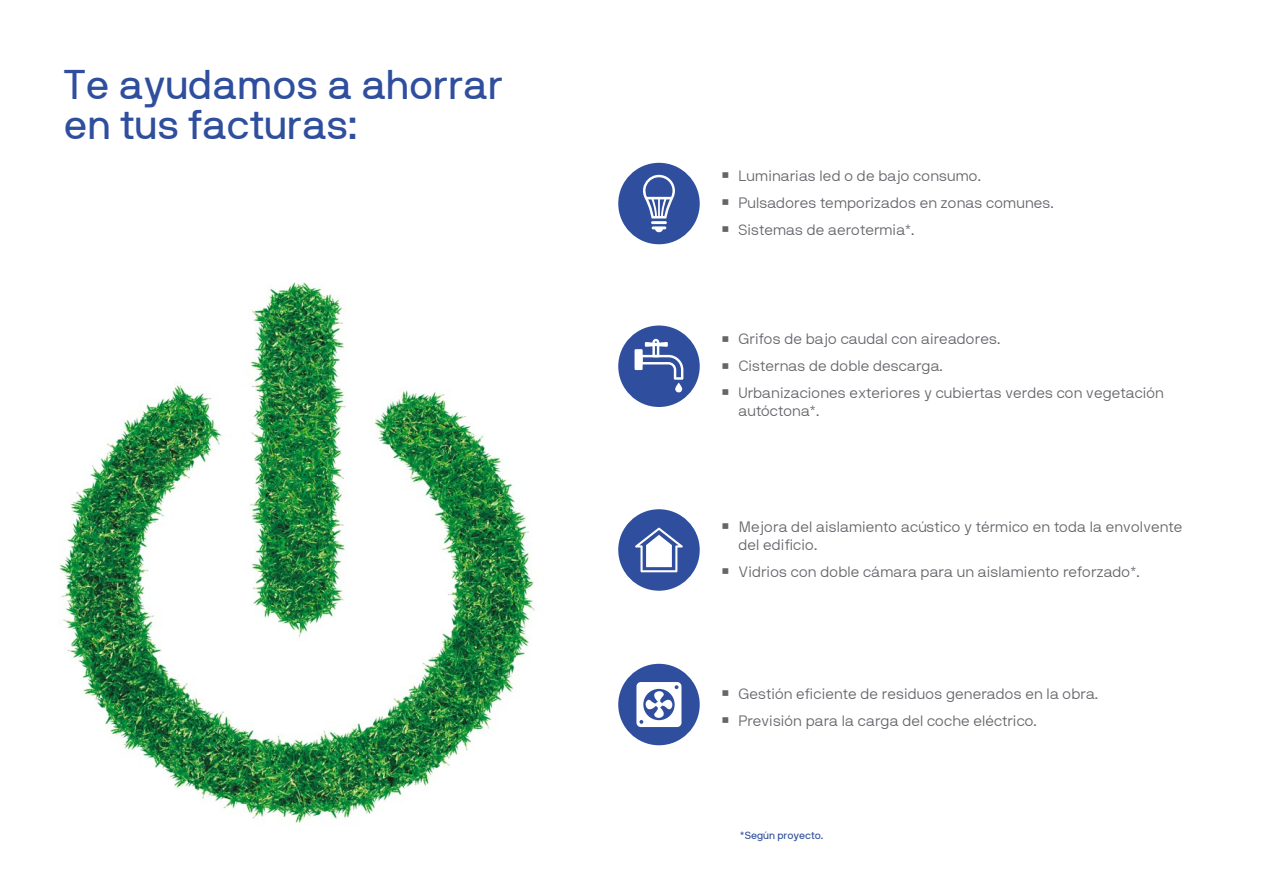
<style>
.page{position:relative;width:1263px;height:893px;background:#fff}
.page>*{position:absolute;margin:0;border:0;box-sizing:border-box;transform-origin:0 0}
.t1{font:41.4px/40.5px "NB International Regular Webfont";color:#2f4f9e}
.t2{font:36px "NB International Light Webfont";color:#65656a}
.t3{font:36px "NB International Light Webfont";color:#63656a}
.t4{font:15px/18px "NB International Light Webfont";color:#63656a}
.t5{font:10.5px "NB International Regular Webfont";color:#2f4f9e}
</style>
<div class="page">
<img style="left:58px;top:282px;width:477px;height:542px">
<div style="left:618px;top:163px;width:82px;height:81px;background:#2f4f9e;border-radius:50%"></div>
<svg style="left:643px;top:175px;width:32px;height:43px"></svg>
<hr style="left:651px;top:221px;width:16px;height:3px;background:#fff">
<svg style="left:652px;top:226px;width:14px;height:6px"></svg>
<div style="left:618px;top:325px;width:82px;height:82px;background:#2f4f9e;border-radius:50%"></div>
<svg style="left:634px;top:339px;width:49px;height:41px"></svg>
<svg style="left:675px;top:383px;width:7px;height:9px"></svg>
<div style="left:618px;top:509px;width:82px;height:82px;background:#2f4f9e;border-radius:50%"></div>
<svg style="left:635px;top:528px;width:48px;height:44px"></svg>
<div style="left:618px;top:664px;width:82px;height:81px;background:#2f4f9e;border-radius:50%"></div>
<svg style="left:636px;top:682px;width:45px;height:45px"></svg>
<h1 class="t1" style="left:64px;top:64px;width:441px">Te ayudamos a ahorrar en tus facturas:</h1>
<h2 class="t3" style="left:722px;top:156px;width:9px">·</h2>
<p class="t4" style="left:738px;top:167px;width:244px">Luminarias led o de bajo consumo.</p>
<h2 class="t3" style="left:722px;top:183px;width:9px">·</h2>
<p class="t4" style="left:738px;top:194px;width:317px">Pulsadores temporizados en zonas comunes.</p>
<h2 class="t3" style="left:722px;top:210px;width:9px">·</h2>
<p class="t4" style="left:738px;top:221px;width:178px">Sistemas de aerotermia*.</p>
<h2 class="t2" style="left:722px;top:319px;width:9px">·</h2>
<p class="t4" style="left:738px;top:330px;width:263px">Grifos de bajo caudal con aireadores.</p>
<h2 class="t2" style="left:722px;top:346px;width:9px">·</h2>
<p class="t4" style="left:738px;top:357px;width:206px">Cisternas de doble descarga.</p>
<h2 class="t2" style="left:722px;top:373px;width:9px">·</h2>
<p class="t4" style="left:738px;top:384px;width:427px">Urbanizaciones exteriores y cubiertas verdes con vegetación autóctona*.</p>
<h2 class="t2" style="left:722px;top:507px;width:9px">·</h2>
<p class="t4" style="left:738px;top:518px;width:446px">Mejora del aislamiento acústico y térmico en toda la envolvente del edificio.</p>
<h2 class="t2" style="left:722px;top:552px;width:9px">·</h2>
<p class="t4" style="left:738px;top:563px;width:403px">Vidrios con doble cámara para un aislamiento reforzado*.</p>
<h2 class="t2" style="left:722px;top:673px;width:9px">·</h2>
<p class="t4" style="left:738px;top:684px;width:361px">Gestión eficiente de residuos generados en la obra.</p>
<h2 class="t2" style="left:722px;top:700px;width:9px">·</h2>
<p class="t4" style="left:738px;top:711px;width:300px">Previsión para la carga del coche eléctrico.</p>
<p class="t5" style="left:740px;top:830px;width:85px">*Según proyecto.</p>
</div>
